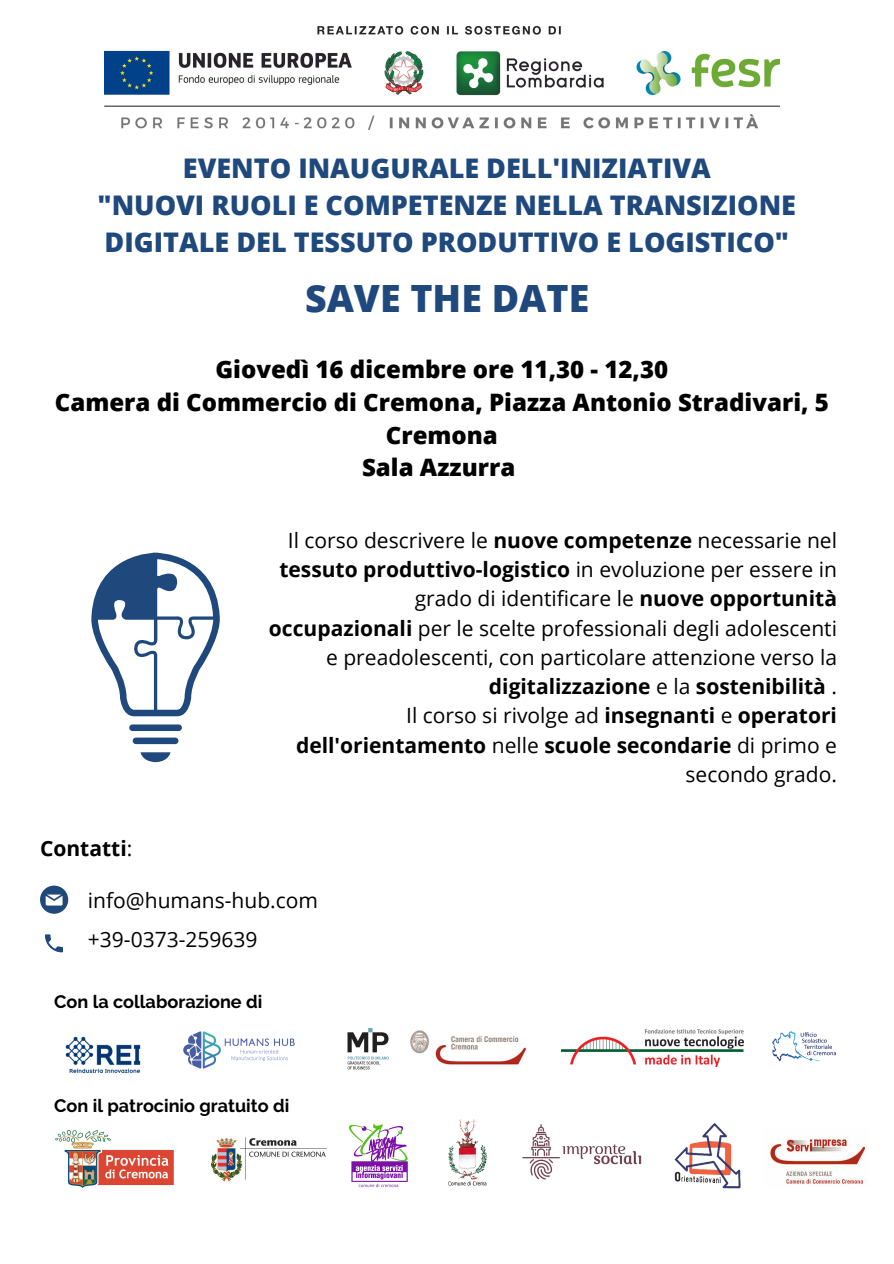
<style>
.page{position:relative;width:894px;height:1264px;background:#fff}
.page>*{position:absolute;margin:0;border:0;box-sizing:border-box;transform-origin:0 0}
.t1{font:800 37.5px "Open Sans";color:#1f497d}
.t2{font:800 27px/37.2px "Open Sans";color:#1f497d}
.t3{font:800 24px/32.7px "Open Sans";color:#000;text-align:center}
.t4{font:21px/29.2px "Open Sans";color:#000;text-align:right}
.t5{font:700 21px/29.2px "Open Sans";color:#000;text-align:right}
.t6{font:700 18px "Raleway";color:#000}
.s1{font-weight:400}
.s2{font-weight:700}
</style>
<div class="page">
<img style="left:65px;top:1036px;width:76px;height:37px">
<img style="left:561px;top:1029px;width:182px;height:37px">
<img style="left:347px;top:1028px;width:42px;height:42px">
<img style="left:410px;top:1030px;width:116px;height:35px">
<img style="left:105px;top:26px;width:674px;height:104px">
<img style="left:772px;top:1031px;width:64px;height:31px">
<img style="left:183px;top:1031px;width:112px;height:38px">
<svg style="left:40px;top:885px;width:28px;height:28px"></svg>
<svg style="left:45px;top:934px;width:18px;height:18px"></svg>
<svg style="left:140px;top:752px;width:30px;height:10px"></svg>
<div style="left:129px;top:724px;width:53px;height:7px;background:#1f497d;border-radius:3px"></div>
<div style="left:133px;top:737px;width:45px;height:7px;background:#1f497d;border-radius:3px"></div>
<svg style="left:91px;top:552px;width:129px;height:164px"></svg>
<img style="left:210px;top:1137px;width:117px;height:45px">
<img style="left:349px;top:1123px;width:59px;height:64px">
<img style="left:55px;top:1129px;width:119px;height:59px">
<img style="left:674px;top:1123px;width:67px;height:66px">
<img style="left:448px;top:1119px;width:39px;height:67px">
<img style="left:522px;top:1124px;width:120px;height:56px">
<img style="left:769px;top:1137px;width:98px;height:48px">
<p class="t2" style="left:183px;top:149px;width:529px">EVENTO INAUGURALE DELL'INIZIATIVA</p>
<p class="t2" style="left:98px;top:186px;width:699px">"NUOVI RUOLI E COMPETENZE NELLA TRANSIZIONE<br>DIGITALE DEL TESSUTO PRODUTTIVO E LOGISTICO"</p>
<p class="t1" style="left:305px;top:272px;width:286px">SAVE THE DATE</p>
<p class="t3" style="left:215px;top:352px;width:454px">Giovedì 16 dicembre ore 11,30 - 12,30</p>
<p class="t3" style="left:55px;top:385px;width:775px">Camera di Commercio di Cremona, Piazza Antonio Stradivari, 5<br>Cremona</p>
<p class="t3" style="left:362px;top:450px;width:155px">Sala Azzurra</p>
<p class="t5" style="left:40px;top:832px;width:94px">Contatti<span class="s1">:</span></p>
<p class="t4" style="left:269px;top:525px;width:569px">Il corso descrivere le <span class="s2">nuove competenze</span> necessarie nel <span class="s2">tessuto produttivo-logistico</span> in evoluzione per essere in grado di identificare le <span class="s2">nuove opportunità occupazionali</span> per le scelte professionali degli adolescenti e preadolescenti, con particolare attenzione verso la <span class="s2">digitalizzazione</span> e la <span class="s2">sostenibilità</span> .</p>
<p class="t5" style="left:296px;top:700px;width:542px"><span class="s1">Il corso si rivolge ad</span> insegnanti <span class="s1">e</span> operatori dell'orientamento <span class="s1">nelle</span> scuole secondarie <span class="s1">di primo e secondo grado.</span></p>
<p class="t4" style="left:88px;top:884px;width:232px">info@humans-hub.com</p>
<p class="t4" style="left:88px;top:924px;width:171px">+39-0373-259639</p>
<p class="t6" style="left:54px;top:990px;width:209px">Con la collaborazione di</p>
<p class="t6" style="left:54px;top:1094px;width:236px">Con il patrocinio gratuito di</p>
</div>
